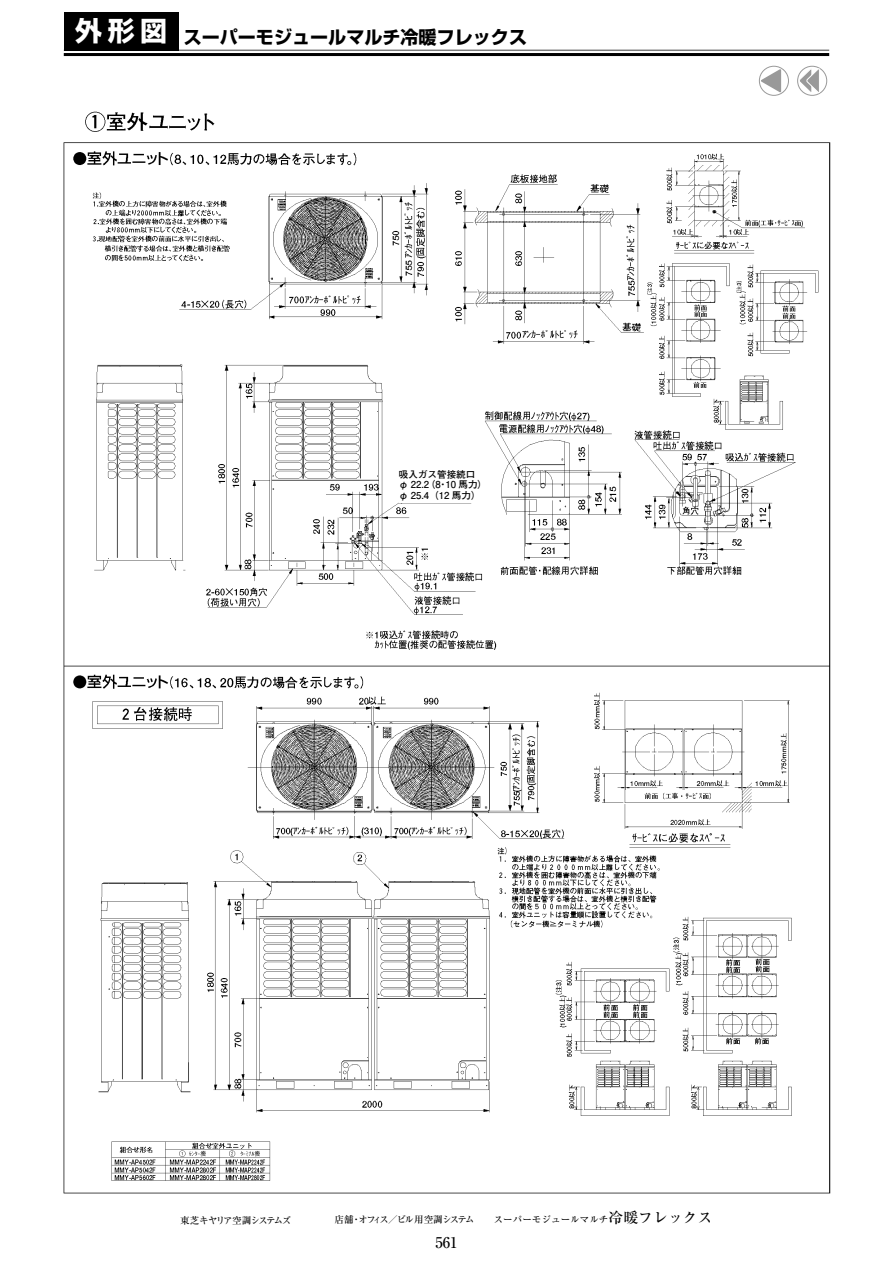
<style>
.page{position:relative;width:893px;height:1263px;background:#fff}
.page>*{position:absolute;margin:0;border:0;box-sizing:border-box;transform-origin:0 0}
.t1{font:700 18px "Shin Go Pro";color:#000}
.t2{font:500 14.85px "Ryumin Pro";color:#000}
.t3{font:500 9.6px "Ryumin Pro";color:#000}
.t4{font:700 9.6px/10.6px "Futo Go B101 Pro";color:#000}
.t5{font:500 9.6px "Ryumin Pro";letter-spacing:-.12em;color:#000}
.s1{font-size:14.85px}
</style>
<div class="page">
<div style="left:759px;top:66px;width:30px;height:30px;border:1px solid #999;border-radius:50%"></div>
<svg style="left:761px;top:69px;width:20px;height:24px"></svg>
<div style="left:797px;top:66px;width:30px;height:30px;border:1px solid #999;border-radius:50%"></div>
<svg style="left:798px;top:68px;width:22px;height:25px"></svg>
<hr style="left:64px;top:53px;width:765px;height:3px;background:#000">
<hr style="left:64px;top:50px;width:765px;height:1px;background:#7c7c7c">
<div style="left:64px;top:13px;width:115px;height:38px;background:#000"></div>
<img style="left:63px;top:111px;width:768px;height:1083px">
<div style="left:399px;top:467px;width:83px;height:36px;background:#fff"></div>
<h1 class="t1" style="left:75px;top:23px;width:453px"><sup>外形図</sup> スーパーモジュールマルチ冷暖フレックス</h1>
<p class="t4" style="left:399px;top:468px;width:90px">吸入ガス管接続口φ 22.2（8・10 馬力）φ 25.4（12 馬力）</p>
<p class="t5" style="left:180px;top:1212px;width:113px">東芝キヤリア空調システムズ</p>
<p class="t3" style="left:335px;top:1212px;width:380px">店舗・オフィス／ビル用空調システム <span class="s1">　</span>スーパーモジュールマルチ<span class="s1">冷暖フレックス</span></p>
<h2 class="t2" style="left:435px;top:1231px;width:24px">561</h2>
</div>
